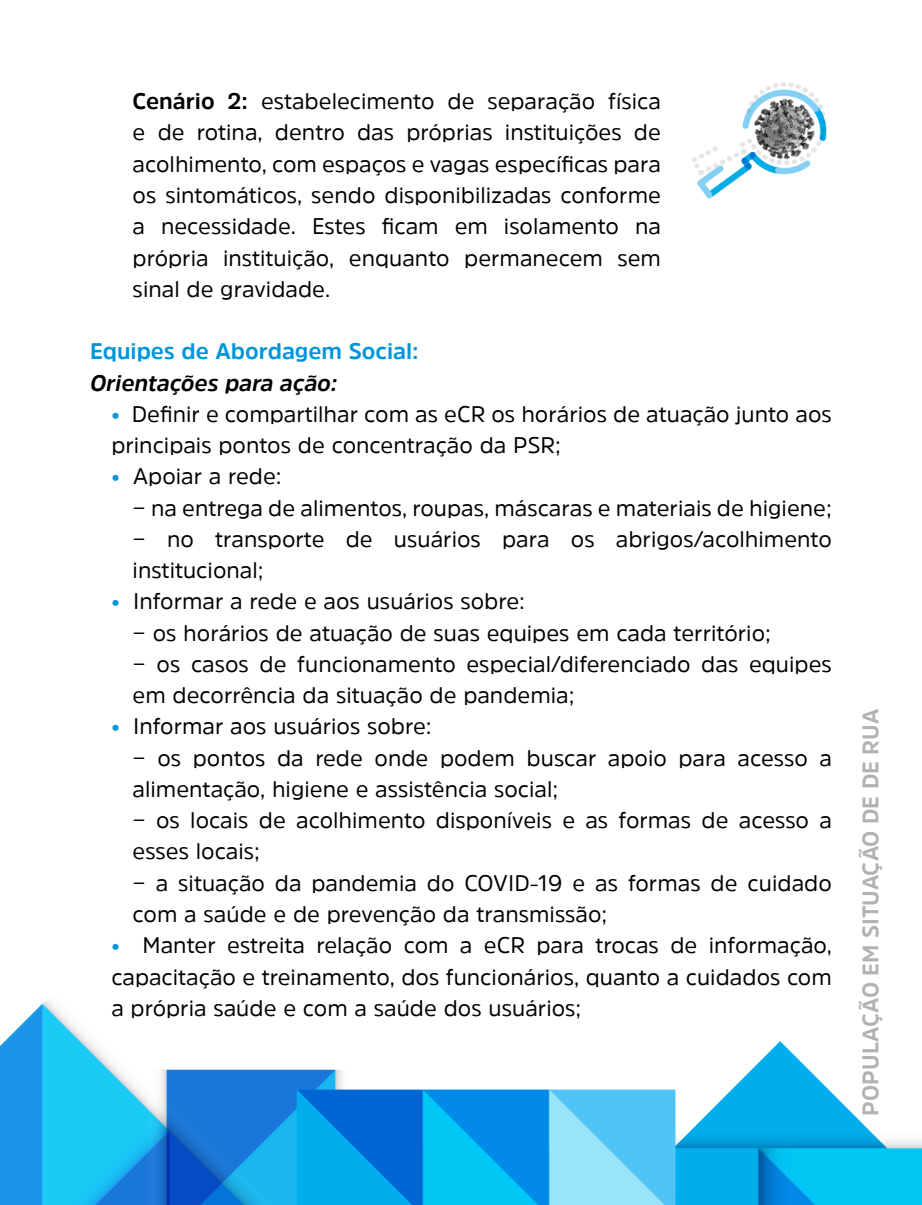
<style>
.page{position:relative;width:922px;height:1205px;background:#fff}
.page>*{position:absolute;margin:0;border:0;box-sizing:border-box;transform-origin:0 0}
.t1{font:22.5px/31.2px "Amsi Pro";color:#000}
.t2{font:700 22.5px "Amsi Pro";color:#b3b2b2}
.t3{font:700 22.5px "Amsi Pro";color:#0095db}
.t4{font:italic 700 22.5px "Amsi Pro";color:#000}
.s1{font-weight:700}
.s2{color:#0095db}
</style>
<div class="page">
<img style="left:0;top:82px;width:921px;height:1123px">
<p class="t1" style="left:133px;top:85px;width:529px;text-align:justify"><span class="s1">Cenário 2:</span> estabelecimento de separação física e de rotina, dentro das próprias instituições de acolhimento, com espaços e vagas específicas para os sintomáticos, sendo disponibilizadas conforme a necessidade. Estes ficam em isolamento na própria instituição, enquanto permanecem sem sinal de gravidade.</p>
<p class="t3" style="left:90px;top:336px;width:330px">Equipes de Abordagem Social:</p>
<p class="t4" style="left:90px;top:367px;width:249px">Orientações para ação:</p>
<p class="t1" style="left:111px;top:398px;width:722px"><span class="s2">•</span> Definir e compartilhar com as eCR os horários de atuação junto aos principais pontos de concentração da PSR;</p>
<p class="t1" style="left:133px;top:460px;width:700px;text-indent:-21px"><span class="s2">•</span> Apoiar a rede:<br>− na entrega de alimentos, roupas, máscaras e materiais de higiene; − no transporte de usuários para os abrigos/acolhimento institucional;</p>
<p class="t1" style="left:133px;top:585px;width:700px;text-indent:-21px"><span class="s2">•</span> Informar a rede e aos usuários sobre:<br>− os horários de atuação de suas equipes em cada território;<br>− os casos de funcionamento especial/diferenciado das equipes em decorrência da situação de pandemia;</p>
<p class="t1" style="left:133px;top:710px;width:700px;text-indent:-21px"><span class="s2">•</span> Informar aos usuários sobre:<br>− os pontos da rede onde podem buscar apoio para acesso a alimentação, higiene e assistência social;<br>− os locais de acolhimento disponíveis e as formas de acesso a esses locais;<br>− a situação da pandemia do COVID-19 e as formas de cuidado com a saúde e de prevenção da transmissão;</p>
<p class="t1" style="left:111px;top:929px;width:722px;text-align:justify"><span class="s2">•</span> Manter estreita relação com a eCR para trocas de informação, capacitação e treinamento, dos funcionários, quanto a cuidados com a própria saúde e com a saúde dos usuários;</p>
<p class="t2" style="left:854px;top:1116px;width:408px;rotate:-90deg">POPULAÇÃO EM SITUAÇÃO DE DE RUA</p>
</div>
